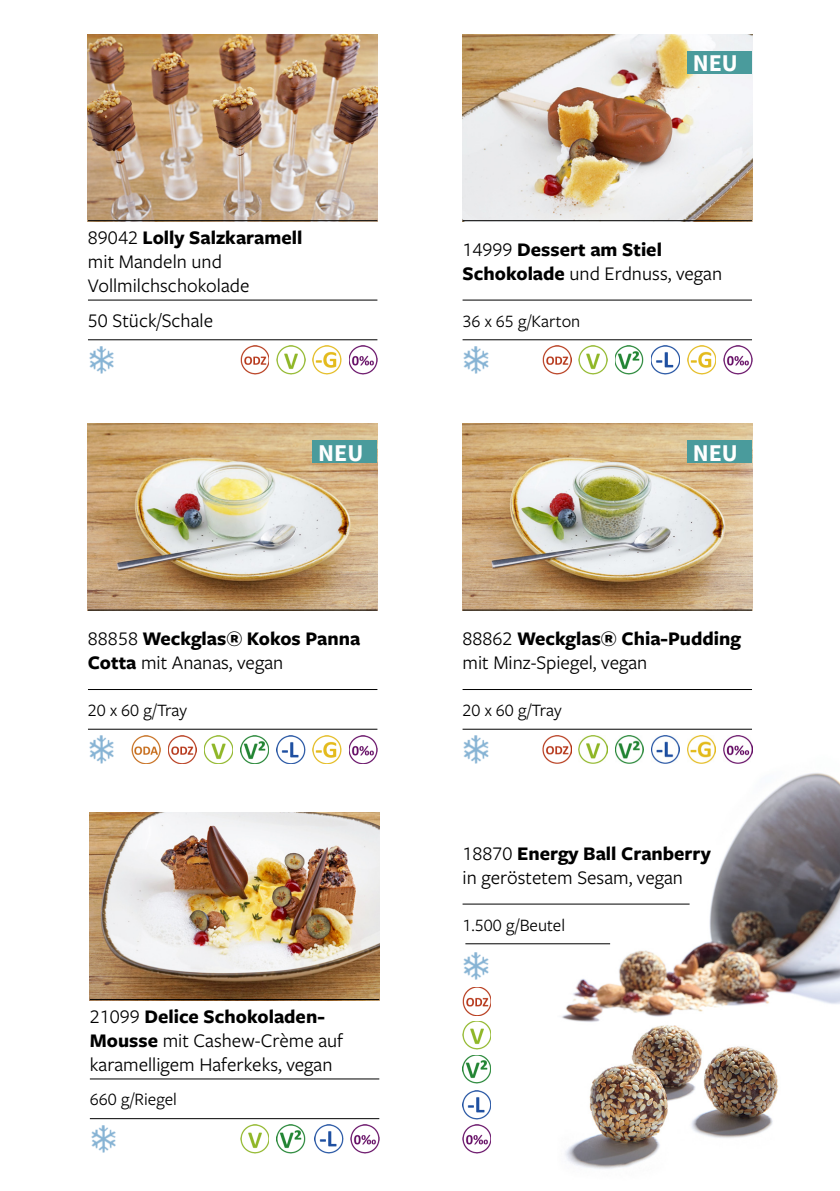
<style>
.page{position:relative;width:840px;height:1191px;background:#fff}
.page>*{position:absolute;margin:0;border:0;box-sizing:border-box;transform-origin:0 0}
.t1{font:700 24px "Source Sans Pro";color:#fff}
.t2{font:20px/24px "Freight Sans Pro";color:#000}
.t3{font:700 20px/24px "Freight Sans Pro";color:#000}
.t4{font:18px "Freight Sans Pro";color:#000}
.s1{font-weight:700}
.s2{font-weight:400}
</style>
<div class="page">
<img style="left:503px;top:689px;width:336px;height:480px">
<img style="left:462px;top:34px;width:289px;height:186px">
<hr style="left:462px;top:220px;width:289px;height:1px;background:#000">
<hr style="left:462px;top:299px;width:289px;height:1px;background:#000">
<hr style="left:462px;top:339px;width:289px;height:1px;background:#000">
<img style="left:723px;top:346px;width:28px;height:28px">
<img style="left:687px;top:346px;width:28px;height:28px">
<img style="left:651px;top:346px;width:28px;height:28px">
<img style="left:615px;top:346px;width:28px;height:28px">
<img style="left:578px;top:346px;width:29px;height:28px">
<img style="left:542px;top:346px;width:28px;height:28px">
<img style="left:88px;top:34px;width:289px;height:186px">
<hr style="left:88px;top:220px;width:289px;height:1px;background:#000">
<hr style="left:88px;top:299px;width:289px;height:1px;background:#000">
<hr style="left:88px;top:339px;width:289px;height:1px;background:#000">
<img style="left:349px;top:346px;width:28px;height:28px">
<img style="left:313px;top:346px;width:28px;height:28px">
<img style="left:276px;top:346px;width:29px;height:28px">
<img style="left:240px;top:346px;width:29px;height:28px">
<img style="left:88px;top:423px;width:289px;height:186px">
<hr style="left:88px;top:609px;width:289px;height:1px;background:#000">
<hr style="left:88px;top:689px;width:289px;height:1px;background:#000">
<hr style="left:88px;top:728px;width:289px;height:1px;background:#000">
<img style="left:349px;top:735px;width:28px;height:28px">
<img style="left:313px;top:735px;width:28px;height:28px">
<img style="left:276px;top:735px;width:29px;height:28px">
<img style="left:240px;top:735px;width:29px;height:28px">
<img style="left:204px;top:735px;width:28px;height:28px">
<img style="left:168px;top:735px;width:28px;height:28px">
<img style="left:132px;top:735px;width:28px;height:28px">
<img style="left:462px;top:423px;width:289px;height:186px">
<hr style="left:462px;top:609px;width:289px;height:1px;background:#000">
<hr style="left:462px;top:689px;width:289px;height:1px;background:#000">
<hr style="left:462px;top:728px;width:289px;height:1px;background:#000">
<img style="left:723px;top:735px;width:28px;height:28px">
<img style="left:687px;top:735px;width:28px;height:28px">
<img style="left:651px;top:735px;width:28px;height:28px">
<img style="left:614px;top:735px;width:29px;height:28px">
<img style="left:578px;top:735px;width:29px;height:28px">
<img style="left:542px;top:735px;width:28px;height:28px">
<img style="left:90px;top:813px;width:289px;height:186px">
<hr style="left:90px;top:999px;width:289px;height:1px;background:#000">
<hr style="left:90px;top:1078px;width:289px;height:1px;background:#000">
<hr style="left:90px;top:1118px;width:289px;height:1px;background:#000">
<img style="left:351px;top:1124px;width:28px;height:29px">
<img style="left:314px;top:1124px;width:29px;height:29px">
<img style="left:276px;top:1124px;width:29px;height:29px">
<img style="left:240px;top:1124px;width:29px;height:29px">
<img style="left:89px;top:346px;width:25px;height:28px">
<img style="left:91px;top:1125px;width:25px;height:28px">
<img style="left:89px;top:735px;width:25px;height:28px">
<img style="left:463px;top:735px;width:26px;height:28px">
<img style="left:462px;top:1124px;width:28px;height:29px">
<img style="left:462px;top:1090px;width:28px;height:29px">
<img style="left:462px;top:1055px;width:28px;height:28px">
<img style="left:462px;top:1021px;width:28px;height:28px">
<img style="left:462px;top:987px;width:28px;height:28px">
<img style="left:463px;top:952px;width:26px;height:28px">
<hr style="left:462px;top:903px;width:227px;height:1px;background:#000">
<hr style="left:465px;top:943px;width:144px;height:1px;background:#000">
<div style="left:686px;top:51px;width:65px;height:23px;background:#4a9b9c"></div>
<div style="left:312px;top:440px;width:65px;height:23px;background:#4a9b9c"></div>
<div style="left:686px;top:440px;width:65px;height:23px;background:#4a9b9c"></div>
<img style="left:463px;top:346px;width:26px;height:28px">
<p class="t1" style="left:692px;top:47px;width:47px">NEU</p>
<p class="t2" style="left:88px;top:224px;width:216px">89042 <span class="s1">Lolly Salzkaramell </span>mit Mandeln und<br>Vollmilchschokolade</p>
<p class="t2" style="left:88px;top:308px;width:126px">50 Stück/Schale</p>
<p class="t3" style="left:462px;top:236px;width:261px"><span class="s2">14999</span> Dessert am Stiel<br>Schokolade <span class="s2">und Erdnuss, vegan</span></p>
<p class="t4" style="left:462px;top:309px;width:119px">36 x 65 g/Karton</p>
<p class="t1" style="left:318px;top:436px;width:47px">NEU</p>
<p class="t1" style="left:692px;top:436px;width:47px">NEU</p>
<p class="t3" style="left:88px;top:626px;width:274px"><span class="s2">88858</span> Weckglas® Kokos Panna<br>Cotta <span class="s2">mit Ananas, vegan</span></p>
<p class="t4" style="left:88px;top:698px;width:101px">20 x 60 g/Tray</p>
<p class="t2" style="left:90px;top:1003px;width:255px">21099 <span class="s1">Delice Schokoladen-<br>Mousse</span> mit Cashew-Crème auf karamelligem Haferkeks, vegan</p>
<p class="t4" style="left:90px;top:1087px;width:89px">660 g/Riegel</p>
<p class="t2" style="left:462px;top:626px;width:280px">88862 <span class="s1">Weckglas® Chia-Pudding </span>mit Minz-Spiegel, vegan</p>
<p class="t4" style="left:462px;top:698px;width:101px">20 x 60 g/Tray</p>
<p class="t2" style="left:462px;top:840px;width:250px">18870 <span class="s1">Energy Ball Cranberry </span>in geröstetem Sesam, vegan</p>
<p class="t4" style="left:462px;top:912px;width:104px">1.500 g/Beutel</p>
</div>
